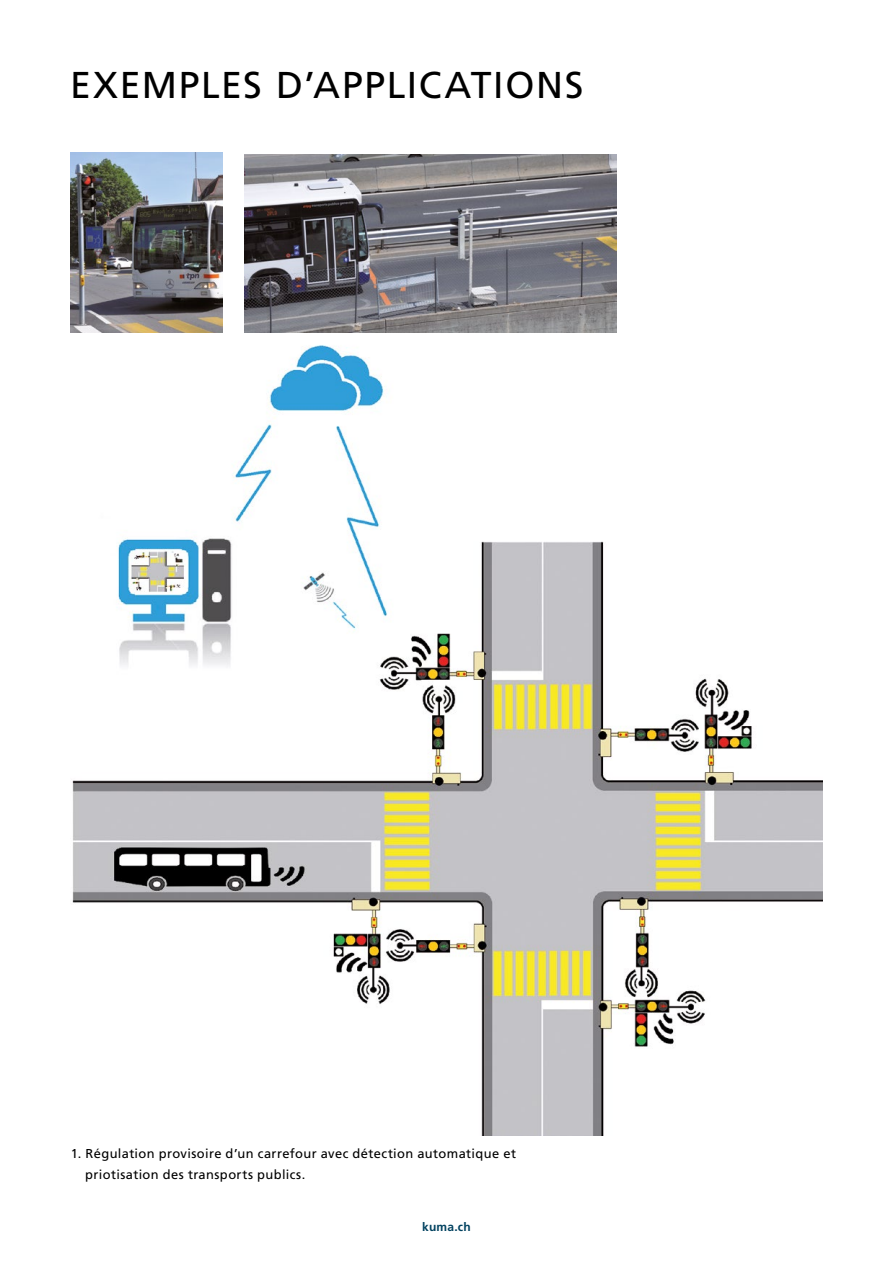
<style>
.page{position:relative;width:893px;height:1263px;background:#fff}
.page>*{position:absolute;margin:0;border:0;box-sizing:border-box;transform-origin:0 0}
.t1{font:37.35px "Frutiger LT Pro";letter-spacing:.045em;color:#000}
.t2{font:12.9px/21px "Frutiger LT Pro";letter-spacing:.03em;color:#000}
.t3{font:700 12px "Frutiger LT Pro";letter-spacing:.02em;color:#00415f}
</style>
<div class="page">
<img style="left:72px;top:345px;width:750px;height:790px">
<img style="left:244px;top:155px;width:373px;height:178px">
<img style="left:70px;top:152px;width:153px;height:180px">
<h1 class="t1" style="left:70px;top:63px;width:515px">EXEMPLES D’APPLICATIONS</h1>
<p class="t2" style="left:85px;top:1143px;width:432px;text-indent:-14px">1. Régulation provisoire d’un carrefour avec détection automatique et priotisation des transports publics.</p>
<p class="t3" style="left:422px;top:1220px;width:50px">kuma.ch</p>
</div>
